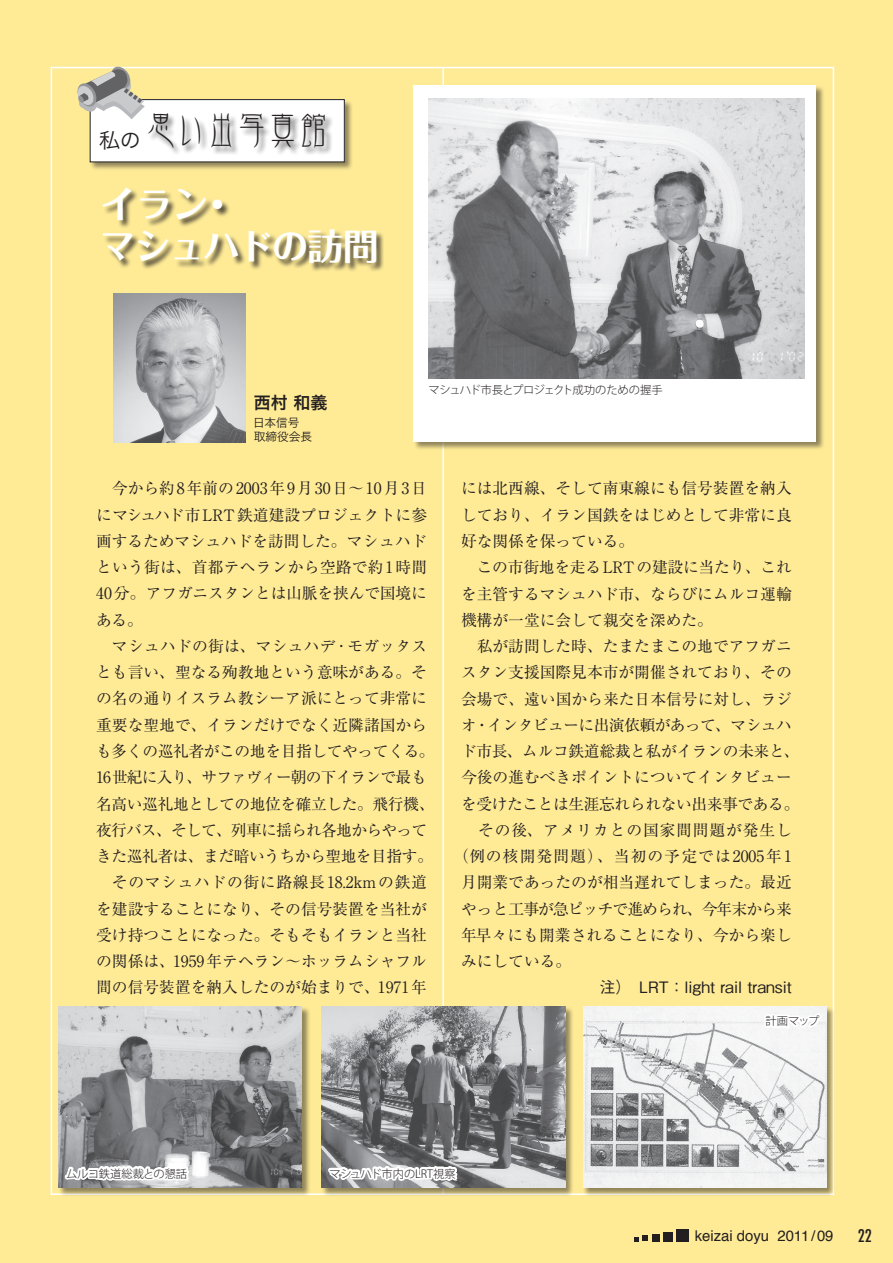
<style>
.page{position:relative;width:893px;height:1263px;background:#ffeb96}
.page>*{position:absolute;margin:0;border:0;box-sizing:border-box;transform-origin:0 0}
.t1{font:37.5px "DF Kin Bun W3 90 pv RKSJ H";letter-spacing:-.185em;color:#231f20}
.t2{font:700 36px/42px "Folk Pro";letter-spacing:-.025em;color:#fff}
.t3{font:16.95px "Hira Kaku Pro W6";color:#231f20}
.t4{font:condensed 16.95px "Futura";color:#231f20}
.t5{font:15.75px/26.2px "Ryumin Pro";color:#231f20;text-align:justify}
.t6{font:15.75px "Ryumin Pro";letter-spacing:.07em;color:#231f20}
.t7{font:500 15.75px "Gothic BBB Pro";color:#231f20}
.t8{font:15.75px "Ryumin Pro";letter-spacing:-.035em;color:#231f20}
.t9{font:15.75px "Ryumin Pro";letter-spacing:-.02em;color:#231f20}
.t10{font:15.75px "Ryumin Pro";letter-spacing:-.025em;color:#231f20}
.t11{font:15.75px "Ryumin Pro";letter-spacing:-.055em;color:#231f20}
.t12{font:15.75px "Ryumin Pro";letter-spacing:.055em;color:#231f20}
.t13{font:14.85px "Helvetica";color:#231f20}
.t14{font:11.7px/13.8px "Hira Kaku Pro W3";color:#231f20}
.t15{font:300 11.25px "Koz Go Pro";letter-spacing:-.02em;color:#231f20}
.t16{font:300 11.25px "Koz Go Pro";color:#231f20}
</style>
<div class="page">
<svg style="left:634px;top:1236px;width:14px;height:5px"></svg>
<div style="left:652px;top:1234px;width:7px;height:7px;background:#231f20"></div>
<div style="left:663px;top:1232px;width:9px;height:9px;background:#231f20"></div>
<div style="left:676px;top:1229px;width:13px;height:12px;background:#231f20"></div>
<hr style="left:442px;top:67px;width:2px;height:1128px;background:#fff">
<div style="left:90px;top:99px;width:263px;height:72px;background:#231f20;opacity:.5"></div>
<div style="left:90px;top:100px;width:254px;height:62px;background:#fff"></div>
<div style="left:90px;top:99px;width:255px;height:63px;border:1px solid #231f20"></div>
<div style="left:148px;top:113px;width:185px;height:43px;background:#231f20;opacity:.75"></div>
<svg style="left:76px;top:66px;width:72px;height:53px"></svg>
<img style="left:113px;top:293px;width:132px;height:149px">
<div style="left:413px;top:85px;width:412px;height:365px;background:#231f20;opacity:.5"></div>
<div style="left:414px;top:85px;width:402px;height:356px;background:#fff"></div>
<img style="left:428px;top:99px;width:377px;height:279px">
<div style="left:102px;top:187px;width:282px;height:85px;background:#231f20;opacity:.75"></div>
<div style="left:58px;top:1006px;width:253px;height:190px;background:#231f20;opacity:.5"></div>
<img style="left:58px;top:1006px;width:244px;height:182px">
<div style="left:321px;top:1006px;width:253px;height:190px;background:#231f20;opacity:.5"></div>
<img style="left:322px;top:1006px;width:243px;height:182px">
<div style="left:583px;top:1006px;width:252px;height:190px;background:#231f20;opacity:.5"></div>
<img style="left:583px;top:1006px;width:243px;height:182px">
<svg style="left:325px;top:1100px;width:139px;height:86px;background:#8a8b8d"></svg>
<svg style="left:762px;top:1006px;width:62px;height:26px;background:#f8f8f8"></svg>
<svg style="left:61px;top:1156px;width:130px;height:40px;background:#bfbeb6"></svg>
<h1 class="t1" style="left:99px;top:112px;width:234px"><sub>私の</sub>思い出写真館</h1>
<h2 class="t2" style="left:100px;top:178px;width:280px">イラン・<br>マシュハドの訪問</h2>
<p class="t3" style="left:254px;top:388px;width:75px">西村 和義</p>
<p class="t14" style="left:253px;top:415px;width:60px">日本信号取締役会長</p>
<p class="t15" style="left:429px;top:383px;width:235px">マシュハド市長とプロジェクト成功のための握手</p>
<p class="t5" style="left:96px;top:474px;width:332px;text-indent:16px">今から約8年前の2003年9月30日～10月3日にマシュハド市LRT鉄道建設プロジェクトに参画するためマシュハドを訪問した。マシュハドという街は、首都テヘランから空路で約1時間40分。アフガニスタンとは山脈を挟んで国境にある。</p>
<p class="t5" style="left:96px;top:632px;width:340px;text-align:center">マシュハドの街は、マシュハデ･モガッタス<br>とも言い、聖なる殉教地という意味がある。その名の通りイスラム教シーア派にとって非常に重要な聖地で、イランだけでなく近隣諸国からも多くの巡礼者がこの地を目指してやってくる。<br>16世紀に入り、サファヴィー朝の下イランで最も名高い巡礼地としての地位を確立した。飛行機、夜行バス、そして、列車に揺られ各地からやってきた巡礼者は、まだ暗いうちから聖地を目指す。そのマシュハドの街に路線長18.2kmの鉄道<br>を建設することになり、その信号装置を当社が受け持つことになった。そもそもイランと当社の関係は、1959年テヘラン～ホッラムシャフル間の信号装置を納入したのが始まりで、1971年</p>
<p class="t5" style="left:461px;top:474px;width:332px">には北西線、そして南東線にも信号装置を納入しており、イラン国鉄をはじめとして非常に良好な関係を保っている。</p>
<p class="t5" style="left:461px;top:553px;width:332px;text-indent:16px">この市街地を走るLRTの建設に当たり、これを主管するマシュハド市、ならびにムルコ運輸機構が一堂に会して親交を深めた。</p>
<p class="t5" style="left:477px;top:632px;width:317px">私が訪問した時、たまたまこの地でアフガニ</p>
<p class="t5" style="left:461px;top:658px;width:332px">スタン支援国際見本市が開催されており、その</p>
<p class="t5" style="left:461px;top:684px;width:332px">会場で、遠い国から来た日本信号に対し、ラジ</p>
<p class="t8" style="left:461px;top:712px;width:332px">オ・インタビューに出演依頼があって、マシュハ</p>
<p class="t9" style="left:461px;top:739px;width:340px">ド市長、ムルコ鉄道総裁と私がイランの未来と、</p>
<p class="t5" style="left:461px;top:763px;width:332px">今後の進むべきポイントについてインタビュー</p>
<p class="t10" style="left:461px;top:791px;width:340px">を受けたことは生涯忘れられない出来事である。</p>
<p class="t12" style="left:461px;top:817px;width:332px">　その後、アメリカとの国家間問題が発生し</p>
<p class="t6" style="left:453px;top:844px;width:340px">（例の核開発問題）、当初の予定では2005年1</p>
<p class="t5" style="left:461px;top:868px;width:332px">月開業であったのが相当遅れてしまった。最近</p>
<p class="t11" style="left:461px;top:896px;width:332px">やっと工事が急ピッチで進められ、今年末から来</p>
<p class="t5" style="left:461px;top:921px;width:332px">年早々にも開業されることになり、今から楽し</p>
<p class="t5" style="left:461px;top:947px;width:112px">みにしている。</p>
<p class="t7" style="left:600px;top:975px;width:193px">注）　LRT：light rail transit</p>
<p class="t15" style="left:766px;top:1014px;width:55px">計画マップ</p>
<p class="t15" style="left:66px;top:1166px;width:123px">ムルコ鉄道総裁との懇話</p>
<p class="t16" style="left:329px;top:1166px;width:128px">マシュハド市内のLRT視察</p>
<p class="t13" style="left:695px;top:1224px;width:140px">keizai doyu 2011/09</p>
<p class="t4" style="left:858px;top:1225px;width:15px">22</p>
</div>
